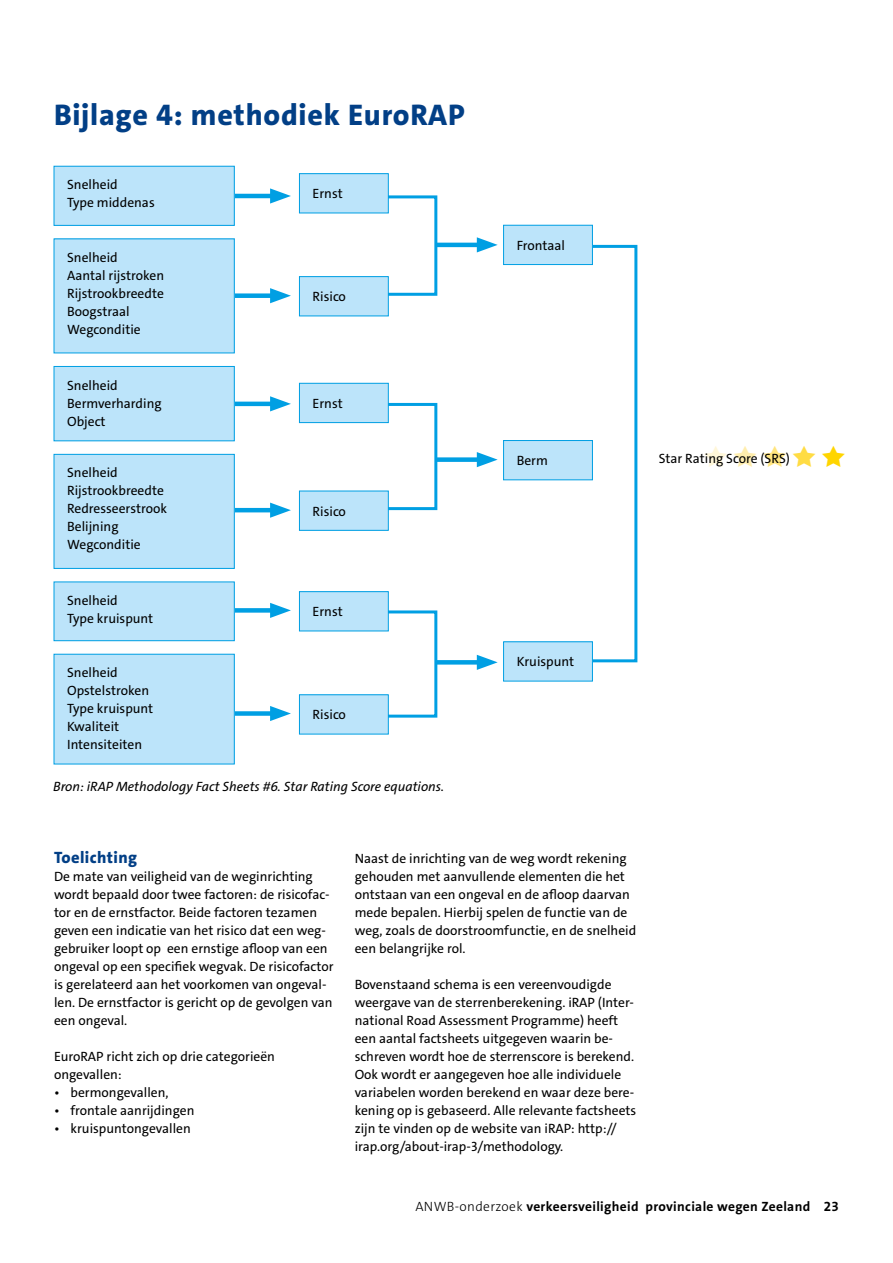
<style>
.page{position:relative;width:893px;height:1263px;background:#fff}
.page>*{position:absolute;margin:0;border:0;box-sizing:border-box;transform-origin:0 0}
.t1{font:800 30px "The Sans C4 s";letter-spacing:.025em;color:#023f86}
.t2{font:800 16.5px "The Sans C4 s";letter-spacing:.025em;color:#023f86}
.t3{font:13.5px/18px "The Sans C4 s";color:#000}
.t4{font:italic 13.5px "The Sans C4 s";color:#000}
.t5{font:700 13.5px "The Sans C4 s";letter-spacing:.025em;color:#000}
.s1{font-weight:300}
.s2{font-family:"The Sans Bold Expert";font-weight:400}
</style>
<div class="page">
<svg style="left:367px;top:195px;width:72px;height:101px"></svg>
<svg style="left:567px;top:244px;width:71px;height:419px"></svg>
<svg style="left:367px;top:402px;width:71px;height:109px"></svg>
<svg style="left:367px;top:610px;width:71px;height:108px"></svg>
<hr style="left:209px;top:194px;width:69px;height:4px;background:#009fe3">
<svg style="left:270px;top:188px;width:21px;height:16px"></svg>
<div style="left:209px;top:293px;width:69px;height:5px;background:#009fe3"></div>
<svg style="left:270px;top:288px;width:21px;height:15px"></svg>
<hr style="left:209px;top:402px;width:69px;height:4px;background:#009fe3">
<svg style="left:270px;top:396px;width:21px;height:15px"></svg>
<hr style="left:209px;top:508px;width:69px;height:4px;background:#009fe3">
<svg style="left:270px;top:503px;width:21px;height:15px"></svg>
<div style="left:209px;top:608px;width:69px;height:5px;background:#009fe3"></div>
<svg style="left:270px;top:603px;width:21px;height:15px"></svg>
<div style="left:436px;top:660px;width:49px;height:5px;background:#009fe3"></div>
<svg style="left:477px;top:655px;width:21px;height:15px"></svg>
<div style="left:436px;top:457px;width:49px;height:5px;background:#009fe3"></div>
<svg style="left:477px;top:452px;width:21px;height:15px"></svg>
<hr style="left:436px;top:243px;width:49px;height:4px;background:#009fe3">
<svg style="left:477px;top:237px;width:21px;height:15px"></svg>
<div style="left:209px;top:711px;width:69px;height:5px;background:#009fe3"></div>
<svg style="left:270px;top:706px;width:21px;height:15px"></svg>
<div style="left:54px;top:166px;width:180px;height:59px;background:#bce4fa"></div>
<div style="left:54px;top:166px;width:181px;height:60px;border:1px solid #009fe3"></div>
<div style="left:299px;top:174px;width:89px;height:39px;background:#bce4fa"></div>
<div style="left:299px;top:173px;width:90px;height:40px;border:1px solid #009fe3"></div>
<div style="left:504px;top:225px;width:88px;height:40px;background:#bce4fa"></div>
<div style="left:503px;top:225px;width:90px;height:40px;border:1px solid #009fe3"></div>
<div style="left:504px;top:440px;width:88px;height:40px;background:#bce4fa"></div>
<div style="left:503px;top:440px;width:90px;height:40px;border:1px solid #009fe3"></div>
<div style="left:504px;top:642px;width:88px;height:39px;background:#bce4fa"></div>
<div style="left:503px;top:641px;width:90px;height:40px;border:1px solid #009fe3"></div>
<div style="left:299px;top:277px;width:89px;height:39px;background:#bce4fa"></div>
<div style="left:299px;top:276px;width:90px;height:40px;border:1px solid #009fe3"></div>
<div style="left:299px;top:383px;width:89px;height:40px;background:#bce4fa"></div>
<div style="left:299px;top:383px;width:90px;height:40px;border:1px solid #009fe3"></div>
<div style="left:299px;top:491px;width:89px;height:39px;background:#bce4fa"></div>
<div style="left:299px;top:491px;width:90px;height:40px;border:1px solid #009fe3"></div>
<div style="left:299px;top:592px;width:89px;height:39px;background:#bce4fa"></div>
<div style="left:299px;top:591px;width:90px;height:40px;border:1px solid #009fe3"></div>
<div style="left:299px;top:695px;width:89px;height:39px;background:#bce4fa"></div>
<div style="left:299px;top:694px;width:90px;height:40px;border:1px solid #009fe3"></div>
<div style="left:54px;top:239px;width:180px;height:114px;background:#bce4fa"></div>
<div style="left:54px;top:366px;width:180px;height:75px;background:#bce4fa"></div>
<div style="left:54px;top:366px;width:181px;height:75px;border:1px solid #009fe3"></div>
<div style="left:54px;top:454px;width:180px;height:114px;background:#bce4fa"></div>
<div style="left:54px;top:454px;width:181px;height:115px;border:1px solid #009fe3"></div>
<div style="left:54px;top:582px;width:180px;height:59px;background:#bce4fa"></div>
<div style="left:54px;top:581px;width:181px;height:60px;border:1px solid #009fe3"></div>
<div style="left:54px;top:654px;width:180px;height:110px;background:#bce4fa"></div>
<div style="left:54px;top:654px;width:181px;height:110px;border:1px solid #009fe3"></div>
<h1 class="t1" style="left:54px;top:96px;width:412px">Bijlage 4: methodiek EuroRAP</h1>
<p class="t3" style="left:67px;top:176px;width:89px">Snelheid<br>Type middenas</p>
<p class="t3" style="left:313px;top:185px;width:32px">Ernst</p>
<p class="t3" style="left:67px;top:249px;width:99px">Snelheid<br>Aantal rijstroken<br>Rijstrookbreedte<br>Boogstraal<br>Wegconditie</p>
<p class="t3" style="left:67px;top:376px;width:96px">Snelheid<br>Bermverharding<br>Object</p>
<p class="t3" style="left:67px;top:464px;width:101px">Snelheid<br>Rijstrookbreedte<br>Redresseerstrook<br>Belijning<br>Wegconditie</p>
<p class="t3" style="left:67px;top:592px;width:88px">Snelheid<br>Type kruispunt</p>
<p class="t3" style="left:67px;top:664px;width:88px">Snelheid<br>Opstelstroken<br>Type kruispunt<br>Kwaliteit<br>Intensiteiten</p>
<p class="t3" style="left:313px;top:288px;width:35px">Risico</p>
<p class="t3" style="left:313px;top:394px;width:32px">Ernst</p>
<p class="t3" style="left:313px;top:502px;width:35px">Risico</p>
<p class="t3" style="left:313px;top:603px;width:32px">Ernst</p>
<p class="t3" style="left:313px;top:706px;width:35px">Risico</p>
<p class="t4" style="left:53px;top:778px;width:392px">Bron: iRAP Methodology Fact Sheets #6. Star Rating Score equations.</p>
<p class="t3" style="left:517px;top:236px;width:50px">Frontaal</p>
<p class="t3" style="left:517px;top:452px;width:33px">Berm</p>
<p class="t3" style="left:517px;top:653px;width:59px">Kruispunt</p>
<p class="t2" style="left:54px;top:847px;width:85px">Toelichting</p>
<p class="t3" style="left:54px;top:868px;width:281px">De mate van veiligheid van de weginrichting wordt bepaald door twee factoren: de risicofac&shy;tor en de ernstfactor. Beide factoren tezamen geven een indicatie van het risico dat een weg&shy;gebruiker loopt op een ernstige afloop van een ongeval op een specifiek wegvak. De risicofactor is gerelateerd aan het voorkomen van ongeval&shy;len. De ernstfactor is gericht op de gevolgen van een ongeval.</p>
<p class="t3" style="left:54px;top:1048px;width:223px">EuroRAP richt zich op drie categorieën ongevallen:</p>
<p class="t3" style="left:54px;top:1084px;width:116px">• bermongevallen,</p>
<p class="t3" style="left:54px;top:1102px;width:142px">• frontale aanrijdingen</p>
<p class="t3" style="left:54px;top:1120px;width:138px">• kruispuntongevallen</p>
<p class="t3" style="left:355px;top:850px;width:283px">Naast de inrichting van de weg wordt rekening gehouden met aanvullende elementen die het ontstaan van een ongeval en de afloop daarvan mede bepalen. Hierbij spelen de functie van de weg, zoals de doorstroomfunctie, en de snelheid een belangrijke rol.</p>
<p class="t3" style="left:355px;top:976px;width:283px">Bovenstaand schema is een vereenvoudigde weergave van de sterrenberekening. iRAP (Inter&shy;national Road Assessment Programme) heeft een aantal factsheets uitgegeven waarin be&shy;schreven wordt hoe de sterrenscore is berekend.<br>Ook wordt er aangegeven hoe alle individuele variabelen worden berekend en waar deze bere&shy;kening op is gebaseerd. Alle relevante factsheets zijn te vinden op de website van iRAP: http:// irap.org/about-irap-3/methodology.</p>
<p class="t3" style="left:659px;top:449px;width:133px">Star Rating Score (SRS)</p>
<p class="t5" style="left:415px;top:1198px;width:425px"><span class="s1">ANWB-onderzoek</span> verkeersveiligheid provinciale wegen Zeeland <span class="s2">23</span></p>
</div>
